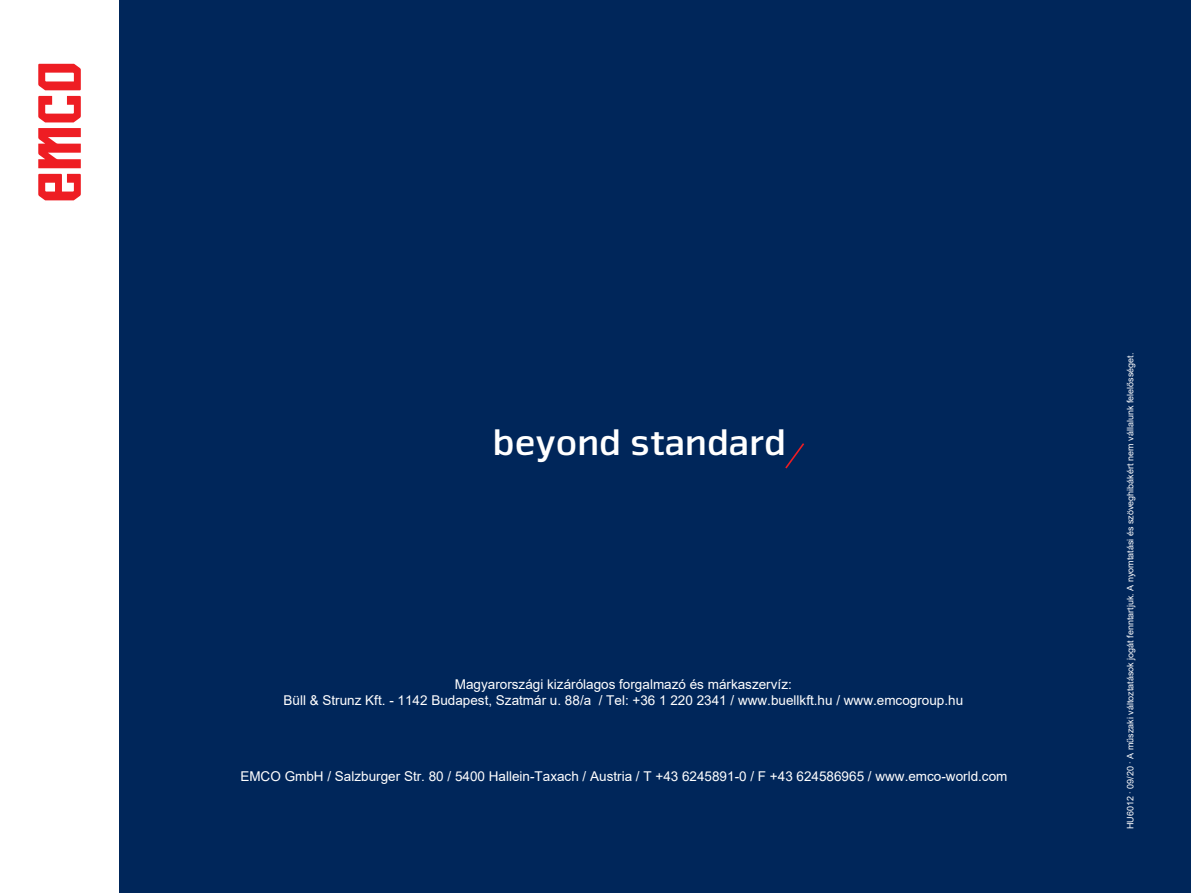
<style>
.page{position:relative;width:1191px;height:893px;background:#fff}
.page>*{position:absolute;margin:0;border:0;box-sizing:border-box;transform-origin:0 0}
.t1{font:700 38.55px "Nuri Pro";color:#fff}
.t2{font:13.5px/16.2px "Arial";color:#fff;text-align:center}
.t3{font:9px "Arial";color:#fff}
</style>
<div class="page">
<div style="left:119px;top:0;width:1072px;height:893px;background:#00265a"></div>
<svg style="left:38px;top:64px;width:43px;height:26px"></svg>
<svg style="left:38px;top:174px;width:43px;height:26px"></svg>
<svg style="left:38px;top:128px;width:43px;height:40px"></svg>
<svg style="left:38px;top:96px;width:43px;height:26px"></svg>
<svg style="left:785px;top:443px;width:20px;height:26px"></svg>
<h1 class="t1" style="left:493px;top:419px;width:294px">beyond standard</h1>
<p class="t2" style="left:283px;top:676px;width:681px">Magyarországi kizárólagos forgalmazó és márkaszervíz:<br>Büll &amp; Strunz Kft. - 1142 Budapest, Szatmár u. 88/a / Tel: +36 1 220 2341 / www.buellkft.hu / www.emcogroup.hu</p>
<p class="t2" style="left:240px;top:768px;width:768px">EMCO GmbH / Salzburger Str. 80 / 5400 Hallein-Taxach / Austria / T +43 6245891-0 / F +43 624586965 / www.emco-world.com</p>
<p class="t3" style="left:1124px;top:829px;width:478px;rotate:-90deg">HU6012 . 09/20 . A műszaki változtatások jogát fenntartjuk. A nyomtatási és szöveghibákért nem vállalunk felelősséget.</p>
</div>
